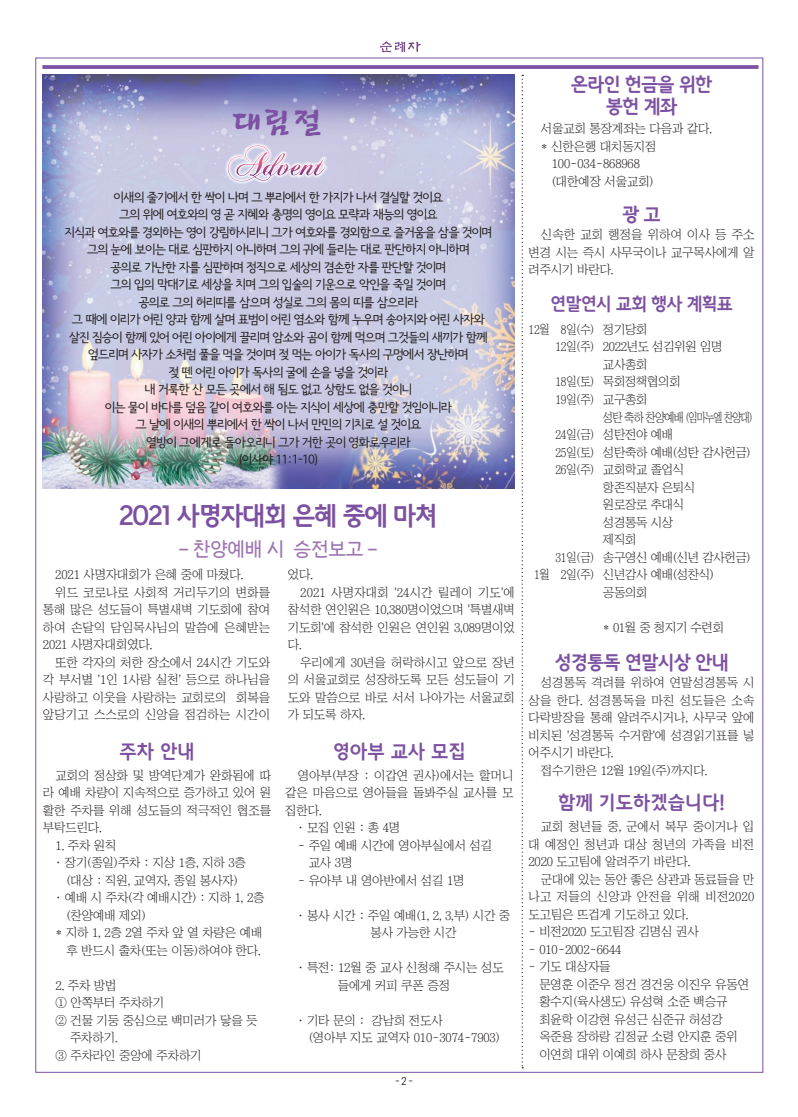
<style>
.page{position:relative;width:798px;height:1117px;background:#fff}
.page>*{position:absolute;margin:0;border:0;box-sizing:border-box;transform-origin:0 0}
.t1{font:30px "Jeju Hallasan";color:#7c51a1}
.t2{font:25px "Goyang Deogyang B";letter-spacing:-.05em;color:#7c51a1}
.t3{font:20px "Mapo Peacefull";letter-spacing:-.05em;color:#9e76b3}
.t4{font:18.75px "Goyang Deogyang B";letter-spacing:-.05em;color:#7c51a1}
.t5{font:18.75px "Goyang Deogyang B";color:#7c51a1}
.t6{font:17.5px "Goyang Deogyang B";letter-spacing:-.05em;color:#7c51a1}
.t7{font:12.5px/17.5px "Chosunilbo NM";letter-spacing:-.01em;color:#231f20;text-align:justify}
.t8{font:12.5px "Seoul Namsan M";letter-spacing:-.075em;color:#231f20}
.t9{font:12.5px "Chosunilbo NM";letter-spacing:-.01em;color:#231f20;scale:.9 1}
.t10{font:12.5px "Chosunilbo NM";letter-spacing:-.075em;color:#231f20;scale:.9 1}
.t11{font:11.25px "LGPC";color:#231f20}
.s1{color:#fff}
</style>
<div class="page">
<img style="left:382px;top:41px;width:39px;height:12px">
<svg style="left:42px;top:65px;width:716px;height:4px;background:#835ba6"></svg>
<svg style="left:521px;top:75px;width:2px;height:993px"></svg>
<img style="left:43px;top:75px;width:471px;height:413px">
<svg style="left:225px;top:143px;width:103px;height:41px;background:#d5cae0"></svg>
<p class="t1" style="left:232px;top:107px;width:90px">대림절</p>
<p class="t8" style="left:113px;top:190px;width:331px">이새의 줄기에서 한 싹이 나며 그 뿌리에서 한 가지가 나서 결실할 것이요</p>
<p class="t8" style="left:119px;top:208px;width:320px">그의 위에 여호와의 영 곧 지혜와 총명의 영이요 모략과 재능의 영이요</p>
<p class="t8" style="left:65px;top:225px;width:429px">지식과 여호와를 경외하는 영이 강림하시리니 그가 여호와를 경외함으로 즐거움을 삼을 것이며</p>
<p class="t8" style="left:87px;top:243px;width:384px">그의 눈에 보이는 대로 심판하지 아니하며 그의 귀에 들리는 대로 판단하지 아니하며</p>
<p class="t8" style="left:110px;top:260px;width:337px">공의로 가난한 자를 심판하며 정직으로 세상의 겸손한 자를 판단할 것이며</p>
<p class="t8" style="left:111px;top:278px;width:337px">그의 입의 막대기로 세상을 치며 그의 입술의 기운으로 악인을 죽일 것이며</p>
<p class="t8" style="left:138px;top:295px;width:281px">공의로 그의 허리띠를 삼으며 성실로 그의 몸의 띠를 삼으리라</p>
<p class="t8" style="left:72px;top:313px;width:414px">그 때에 이리가 어린 양과 함께 살며 표범이 어린 염소와 함께 누우며 송아지와 어린 사자와</p>
<p class="t8" style="left:69px;top:330px;width:420px">살진 짐승이 함께 있어 어린 아이에게 끌리며 암소와 곰이 함께 먹으며 그것들의 새끼가 함께</p>
<p class="t8" style="left:88px;top:348px;width:382px">엎드리며 사자가 소처럼 풀을 먹을 것이며 젖 먹는 아이가 독사의 구멍에서 장난하며</p>
<p class="t8" style="left:168px;top:365px;width:221px">젖 뗀 어린 아이가 독사의 굴에 손을 넣을 것이라</p>
<p class="t8" style="left:144px;top:383px;width:269px">내 거룩한 산 모든 곳에서 해 됨도 없고 상함도 없을 것이니</p>
<p class="t8" style="left:105px;top:400px;width:349px">이는 물이 바다를 덮음 같이 여호와를 아는 지식이 세상에 충만할 것임이니라</p>
<p class="t8" style="left:135px;top:418px;width:287px">그 날에 이새의 뿌리에서 한 싹이 나서 만민의 기치로 설 것이요</p>
<p class="t8" style="left:146px;top:435px;width:266px">열방이 그에게로 돌아오리니 그가 거한 곳이 영화로우리라</p>
<p class="t8" style="left:238px;top:453px;width:82px">(이사야 11:1-10)</p>
<p class="t2" style="left:118px;top:501px;width:321px">2021 사명자대회 은혜 중에 마쳐</p>
<p class="t3" style="left:179px;top:536px;width:200px">- 찬양예배 시 승전보고 -</p>
<p class="t7" style="left:55px;top:566px;width:189px">2021 사명자대회가 은혜 중에 마쳤다.</p>
<p class="t7" style="left:43px;top:583px;width:228px;text-indent:12px">위드 코로나로 사회적 거리두기의 변화를 통해 많은 성도들이 특별새벽 기도회에 참여 하여 손달익 담임목사님의 말씀에 은혜받는 2021 사명자대회였다.</p>
<p class="t7" style="left:43px;top:653px;width:229px;text-indent:12px">또한 각자의 처한 장소에서 24시간 기도와 각 부서별 '1인 1사랑 실천' 등으로 하나님을 사랑하고 이웃을 사랑하는 교회로의 회복을 앞당기고 스스로의 신앙을 점검하는 시간이</p>
<p class="t7" style="left:288px;top:566px;width:27px">었다.</p>
<p class="t7" style="left:288px;top:583px;width:229px;text-indent:12px">2021 사명자대회 '24시간 릴레이 기도'에 참석한 연인원은 10,380명이었으며 '특별새벽 기도회'에 참석한 인원은 연인원 3,089명이었 다.</p>
<p class="t7" style="left:288px;top:653px;width:228px;text-indent:12px">우리에게 30년을 허락하시고 앞으로 장년 의 서울교회로 성장하도록 모든 성도들이 기 도와 말씀으로 바로 서서 나아가는 서울교회 가 되도록 하자.</p>
<p class="t4" style="left:119px;top:740px;width:76px">주차 안내</p>
<p class="t4" style="left:333px;top:740px;width:134px">영아부 교사 모집</p>
<p class="t7" style="left:43px;top:766px;width:230px;text-indent:13px">교회의 정상화 및 방역단계가 완화됨에 따 라 예배 차량이 지속적으로 증가하고 있어 원 활한 주차를 위해 성도들의 적극적인 협조를 부탁드린다.</p>
<p class="t7" style="left:55px;top:836px;width:63px">1. 주차 원칙</p>
<p class="t7" style="left:55px;top:853px;width:192px">· 장기(종일)주차 : 지상 1층, 지하 3층</p>
<p class="t7" style="left:66px;top:871px;width:173px">(대상 : 직원, 교역자, 종일 봉사자)</p>
<p class="t7" style="left:55px;top:888px;width:210px">· 예배 시 주차(각 예배시간) : 지하 1, 2층</p>
<p class="t7" style="left:66px;top:906px;width:81px">(찬양예배 제외)</p>
<p class="t7" style="left:55px;top:923px;width:208px">* 지하 1, 2층 2열 주차 앞 열 차량은 예배</p>
<p class="t7" style="left:66px;top:941px;width:196px">후 반드시 출차(또는 이동)하여야 한다.</p>
<p class="t7" style="left:55px;top:976px;width:63px">2. 주차 방법</p>
<p class="t7" style="left:55px;top:993px;width:110px">① 안쪽부터 주차하기</p>
<p class="t7" style="left:55px;top:1011px;width:203px">② 건물 기둥 중심으로 백미러가 닿을 듯</p>
<p class="t7" style="left:70px;top:1028px;width:49px">주차하기.</p>
<p class="t7" style="left:55px;top:1046px;width:147px">③ 주차라인 중앙에 주차하기</p>
<p class="t7" style="left:285px;top:766px;width:230px;text-indent:13px">영아부(부장 : 이갑연 권사)에서는 할머니 같은 마음으로 영아들을 돌봐주실 교사를 모 집한다.</p>
<p class="t7" style="left:298px;top:818px;width:104px">· 모집 인원 : 총 4명</p>
<p class="t7" style="left:298px;top:836px;width:196px">- 주일 예배 시간에 영아부실에서 섬길</p>
<p class="t7" style="left:308px;top:853px;width:45px">교사 3명</p>
<p class="t7" style="left:298px;top:871px;width:168px">- 유아부 내 영아반에서 섬길 1명</p>
<p class="t7" style="left:298px;top:906px;width:214px">· 봉사 시간 : 주일 예배(1, 2, 3,부) 시간 중</p>
<p class="t7" style="left:370px;top:923px;width:88px">봉사 가능한 시간</p>
<p class="t7" style="left:298px;top:958px;width:207px">· 특전: 12월 중 교사 신청해 주시는 성도</p>
<p class="t7" style="left:337px;top:976px;width:114px">들에게 커피 쿠폰 증정</p>
<p class="t7" style="left:298px;top:1011px;width:146px">· 기타 문의 : 강남희 전도사</p>
<p class="t7" style="left:308px;top:1028px;width:193px">(영아부 지도 교역자 010-3074-7903)</p>
<p class="t11" style="left:395px;top:1074px;width:19px">- 2 -</p>
<p class="t4" style="left:570px;top:74px;width:143px">온라인 헌금을 위한</p>
<p class="t4" style="left:605px;top:95px;width:73px">봉헌 계좌</p>
<p class="t7" style="left:540px;top:120px;width:172px">서울교회 통장계좌는 다음과 같다.</p>
<p class="t7" style="left:540px;top:137px;width:117px">* 신한은행 대치동지점</p>
<p class="t7" style="left:551px;top:155px;width:90px">100-034-868968</p>
<p class="t7" style="left:551px;top:172px;width:104px">(대한예장 서울교회)</p>
<p class="t4" style="left:622px;top:204px;width:40px">광 고</p>
<p class="t7" style="left:528px;top:226px;width:227px;text-indent:12px">신속한 교회 행정을 위하여 이사 등 주소 변경 시는 즉시 사무국이나 교구목사에게 알 려주시기 바란다.</p>
<p class="t6" style="left:550px;top:294px;width:184px">연말연시 교회 행사 계획표</p>
<p class="t9" style="left:555px;top:323px;width:45px"><span class="s1">0</span>8일(수)</p>
<p class="t9" style="left:555px;top:340px;width:45px">12일(주)</p>
<p class="t9" style="left:555px;top:375px;width:45px">18일(토)</p>
<p class="t9" style="left:555px;top:393px;width:45px">19일(주)</p>
<p class="t9" style="left:555px;top:428px;width:45px">24일(금)</p>
<p class="t9" style="left:555px;top:445px;width:45px">25일(토)</p>
<p class="t9" style="left:555px;top:463px;width:45px">26일(주)</p>
<p class="t9" style="left:528px;top:323px;width:25px">12월</p>
<p class="t7" style="left:602px;top:320px;width:46px">정기당회</p>
<p class="t7" style="left:602px;top:338px;width:121px">2022년도 섬김위원 임명</p>
<p class="t7" style="left:602px;top:355px;width:46px">교사총회</p>
<p class="t7" style="left:602px;top:373px;width:79px">목회정책협의회</p>
<p class="t7" style="left:602px;top:390px;width:46px">교구총회</p>
<p class="t10" style="left:602px;top:410px;width:168px">성탄 축하 찬양예배 (임마누엘 찬양대)</p>
<p class="t7" style="left:602px;top:425px;width:72px">성탄전야 예배</p>
<p class="t7" style="left:602px;top:443px;width:149px">성탄축하 예배(성탄 감사헌금)</p>
<p class="t7" style="left:602px;top:460px;width:83px">교회학교 졸업식</p>
<p class="t7" style="left:602px;top:478px;width:94px">항존직분자 은퇴식</p>
<p class="t7" style="left:602px;top:495px;width:83px">원로장로 추대식</p>
<p class="t7" style="left:602px;top:513px;width:72px">성경통독 시상</p>
<p class="t7" style="left:602px;top:530px;width:35px">제직회</p>
<p class="t7" style="left:602px;top:548px;width:149px">송구영신 예배(신년 감사헌금)</p>
<p class="t7" style="left:602px;top:565px;width:113px">신년감사 예배(성찬식)</p>
<p class="t7" style="left:602px;top:583px;width:46px">공동의회</p>
<p class="t7" style="left:602px;top:618px;width:123px">* 01월 중 청지기 수련회</p>
<p class="t9" style="left:555px;top:550px;width:45px">31일(금)</p>
<p class="t9" style="left:555px;top:568px;width:45px"><span class="s1">0</span>2일(주)</p>
<p class="t9" style="left:528px;top:568px;width:25px"><span class="s1">0</span>1월</p>
<p class="t4" style="left:554px;top:651px;width:176px">성경통독 연말시상 안내</p>
<p class="t7" style="left:528px;top:674px;width:227px;text-indent:12px">성경통독 격려를 위하여 연말성경통독 시 상을 한다. 성경통독을 마친 성도들은 소속 다락방장을 통해 알려주시거나, 사무국 앞에 비치된 '성경통독 수거함'에 성경읽기표를 넣 어주시기 바란다.</p>
<p class="t7" style="left:540px;top:761px;width:168px">접수기한은 12월 19일(주)까지다.</p>
<p class="t5" style="left:558px;top:792px;width:168px">함께 기도하겠습니다!</p>
<p class="t7" style="left:528px;top:817px;width:227px;text-indent:12px">교회 청년들 중, 군에서 복무 중이거나 입 대 예정인 청년과 대상 청년의 가족을 비전 2020 도고팀에 알려주기 바란다.</p>
<p class="t7" style="left:528px;top:870px;width:227px;text-indent:12px">군대에 있는 동안 좋은 상관과 동료들을 만 나고 저들의 신앙과 안전을 위해 비전2020 도고팀은 뜨겁게 기도하고 있다.</p>
<p class="t7" style="left:528px;top:922px;width:172px">- 비전2020 도고팀장 김명심 권사</p>
<p class="t7" style="left:528px;top:940px;width:94px">- 010-2002-6644</p>
<p class="t7" style="left:528px;top:957px;width:84px">- 기도 대상자들</p>
<p class="t7" style="left:539px;top:975px;width:211px">문영훈 이준우 정건 경건웅 이진우 유동연</p>
<p class="t7" style="left:539px;top:992px;width:189px">황수지(육사생도) 유성혁 소준 백승규</p>
<p class="t7" style="left:539px;top:1010px;width:185px">최윤학 이강현 유성근 심준규 허성강</p>
<p class="t7" style="left:539px;top:1027px;width:200px">옥준용 장하랑 김정균 소령 안지훈 중위</p>
<p class="t7" style="left:539px;top:1045px;width:188px">이연희 대위 이예희 하사 문창희 중사</p>
</div>
